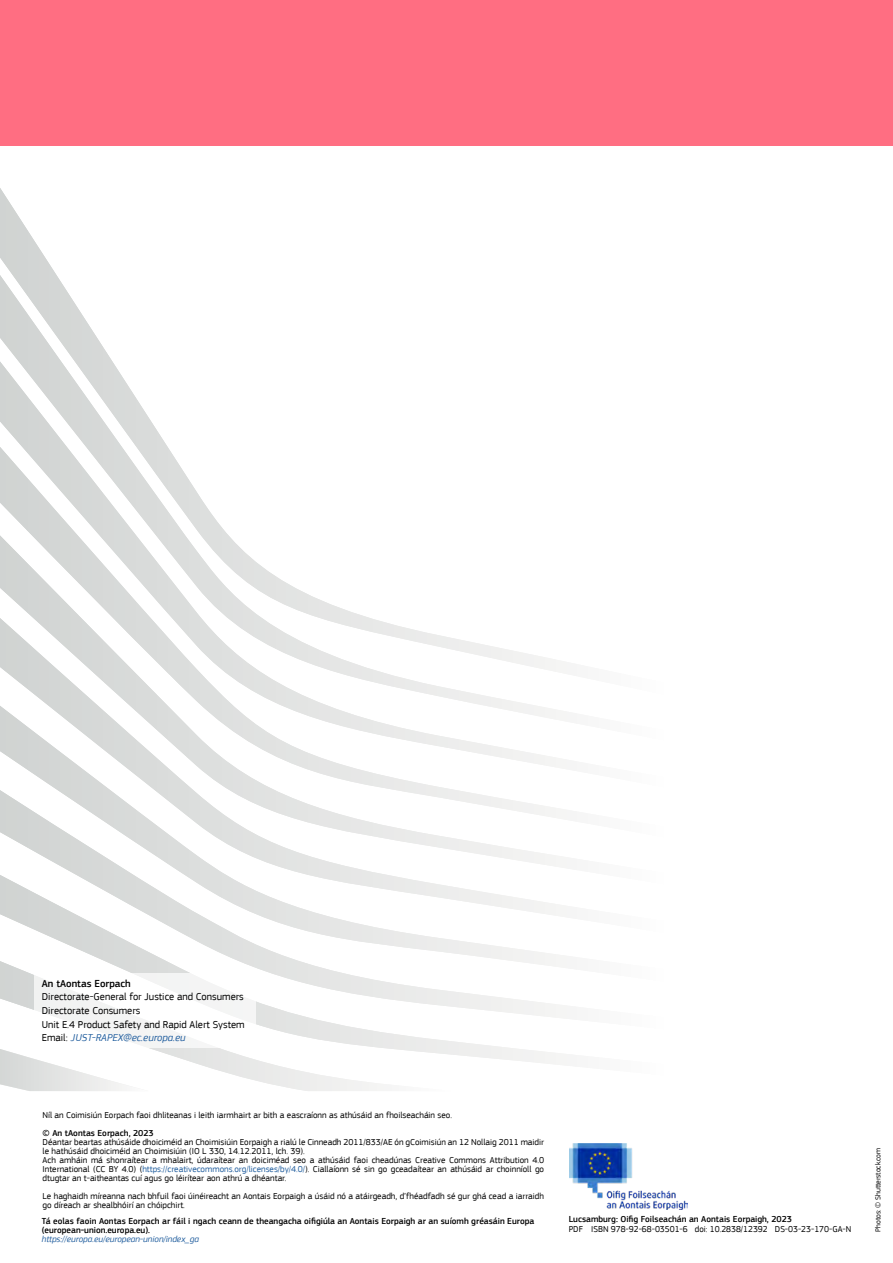
<style>
.page{position:relative;width:893px;height:1263px;background:#fff}
.page>*{position:absolute;margin:0;border:0;box-sizing:border-box;transform-origin:0 0}
.t1{font:10.5px/13.5px "EC Square Sans Pro";color:#000}
.t2{font:500 10.5px "EC Square Sans Pro";color:#000}
.t3{font:9px/9px "EC Square Sans Pro";color:#000}
.t4{font:500 9px/9px "EC Square Sans Pro";color:#000}
.t5{font:italic 9px "EC Square Sans Pro";color:#215e9e}
.t6{font:7.5px "EC Square Sans Pro";letter-spacing:-.01em;color:#000}
.s1{font-style:italic;color:#215e9e}
.s2{color:#215e9e}
</style>
<div class="page">
<svg style="left:0;top:188px;width:57px;height:87px"></svg>
<svg style="left:9px;top:837px;width:558px;height:38px"></svg>
<svg style="left:0;top:875px;width:567px;height:190px"></svg>
<svg style="left:0;top:961px;width:452px;height:130px"></svg>
<svg style="left:0;top:1049px;width:148px;height:42px"></svg>
<svg style="left:0;top:275px;width:112px;height:86px"></svg>
<svg style="left:0;top:361px;width:168px;height:86px"></svg>
<svg style="left:0;top:447px;width:567px;height:390px"></svg>
<img style="left:569px;top:1143px;width:119px;height:66px">
<div style="left:34px;top:973px;width:222px;height:75px;background:#fff"></div>
<div style="left:0;top:0;width:893px;height:145px;background:#ff6e82"></div>
<p class="t2" style="left:42px;top:977px;width:90px">An tAontas Eorpach</p>
<p class="t1" style="left:42px;top:990px;width:204px">Directorate-General for Justice and Consumers Directorate Consumers<br>Unit E.4 Product Safety and Rapid Alert System Email: <span class="s1">JUST-RAPEX@ec.europa.eu</span></p>
<p class="t3" style="left:43px;top:1111px;width:411px">Níl an Coimisiún Eorpach faoi dhliteanas i leith iarmhairt ar bith a eascraíonn as athúsáid an fhoilseacháin seo.</p>
<p class="t4" style="left:43px;top:1129px;width:113px">© An tAontas Eorpach, 2023</p>
<p class="t3" style="left:43px;top:1138px;width:503px">Déantar beartas athúsáide dhoiciméid an Choimisiúin Eorpaigh a rialú le Cinneadh 2011/833/AE ón gCoimisiún an 12 Nollaig 2011 maidir le hathúsáid dhoiciméid an Choimisiúin (IO L 330, 14.12.2011, lch. 39).<br>Ach amháin má shonraítear a mhalairt, údaraítear an doiciméad seo a athúsáid faoi cheadúnas Creative Commons Attribution 4.0<br>International (CC BY 4.0) (<span class="s2">https://creativecommons.org/licenses/by/4.0/</span>). Ciallaíonn sé sin go gceadaítear an athúsáid ar choinníoll go dtugtar an t‑aitheantas cuí agus go léirítear aon athrú a dhéantar.</p>
<p class="t3" style="left:43px;top:1192px;width:503px">Le haghaidh míreanna nach bhfuil faoi úinéireacht an Aontais Eorpaigh a úsáid nó a atáirgeadh, d’fhéadfadh sé gur ghá cead a iarraidh go díreach ar shealbhóirí an chóipchirt.</p>
<p class="t4" style="left:42px;top:1217px;width:494px">Tá eolas faoin Aontas Eorpach ar fáil i ngach ceann de theangacha oifigiúla an Aontais Eorpaigh ar an suíomh gréasáin Europa (european-union.europa.eu).</p>
<p class="t5" style="left:42px;top:1234px;width:159px">https://europa.eu/european-union/index_ga</p>
<p class="t4" style="left:569px;top:1214px;width:225px">Lucsamburg: Oifig Foilseachán an Aontais Eorpaigh, 2023</p>
<p class="t3" style="left:569px;top:1225px;width:284px">PDF ISBN 978-92-68-03501-6 doi: 10.2838/12392 DS-03-23-170-GA-N</p>
<p class="t6" style="left:874px;top:1231px;width:85px;rotate:-90deg">Photos: © Shutterstock.com</p>
</div>
